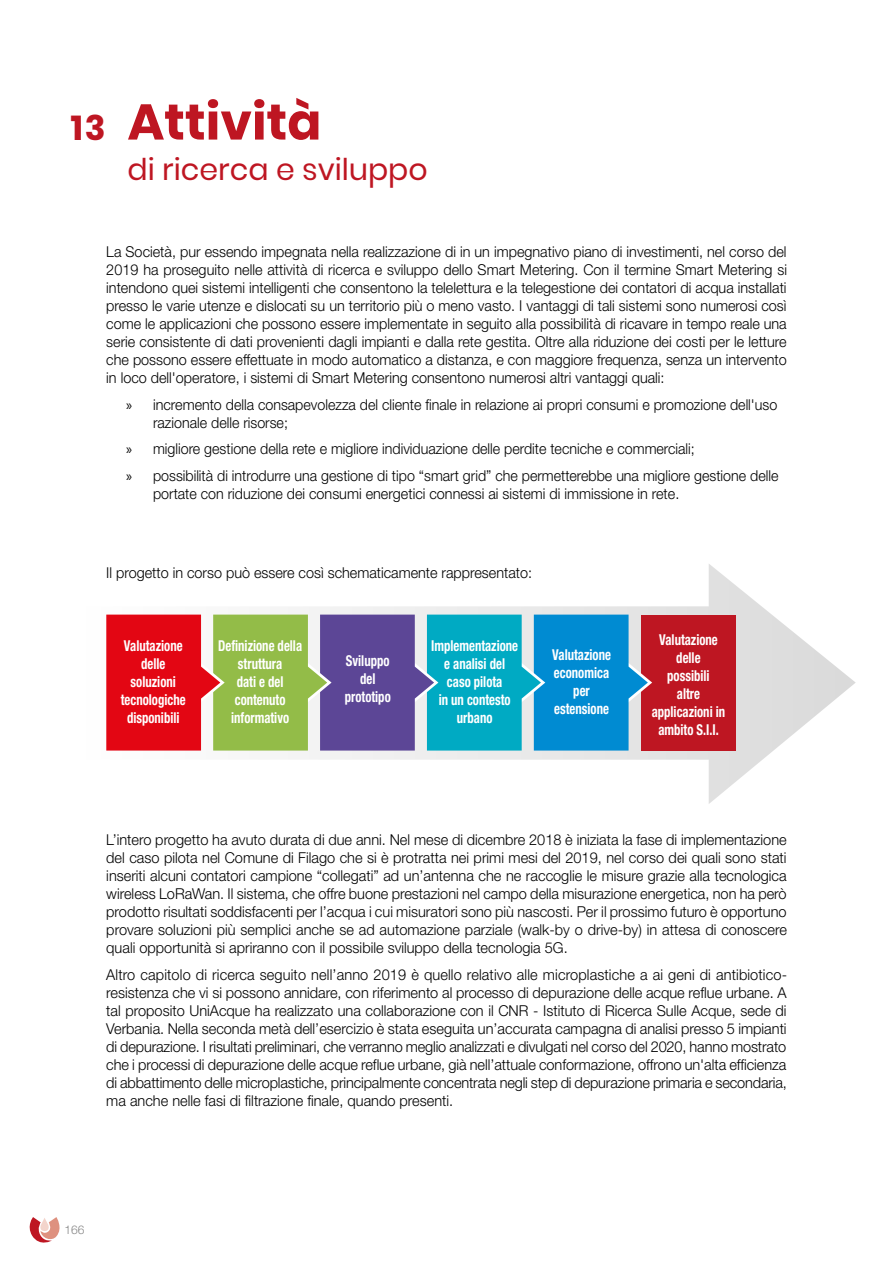
<style>
.page{position:relative;width:893px;height:1263px;background:#fff}
.page>*{position:absolute;margin:0;border:0;box-sizing:border-box;transform-origin:0 0}
.t1{font:700 50.25px "Poppins";color:#be1622}
.t2{font:700 34.5px "Poppins";color:#be1622}
.t3{font:30px "Poppins";color:#be1622}
.t4{font:300 15px/18px "Helvetica Neue LT Std";color:#000;text-align:justify}
.t5{font:300 15px/18px "Helvetica Neue LT Std";color:#000;text-align:justify;scale:.96 1}
.t6{font:700 condensed 15px/18px "Helvetica Neue LT Std";color:#fff;text-align:center;scale:.85 1}
.t7{font:300 15px/26.5px "Helvetica Neue LT Std";color:#000;scale:.95 1}
.t8{font:300 12px "Helvetica Neue LT Std";color:#878787}
.s1{font-family:"Myriad Pro";font-weight:400}
</style>
<div class="page">
<svg style="left:106px;top:564px;width:750px;height:240px"></svg>
<div style="left:641px;top:615px;width:94px;height:135px;background:#be1622"></div>
<svg style="left:106px;top:615px;width:546px;height:135px;background:#6d7e8b"></svg>
<svg style="left:29px;top:1217px;width:31px;height:26px"></svg>
<h2 class="t2" style="left:71px;top:107px;width:36px">13</h2>
<h1 class="t1" style="left:128px;top:93px;width:195px">Attività</h1>
<h3 class="t3" style="left:128px;top:152px;width:302px">di ricerca e sviluppo</h3>
<p class="t5" style="left:106px;top:243px;width:711px">La Società, pur essendo impegnata nella realizzazione di in un impegnativo piano di investimenti, nel corso del 2019 ha proseguito nelle attività di ricerca e sviluppo dello Smart Metering. Con il termine Smart Metering si intendono quei sistemi intelligenti che consentono la telelettura e la telegestione dei contatori di acqua installati presso le varie utenze e dislocati su un territorio più o meno vasto. I vantaggi di tali sistemi sono numerosi così come le applicazioni che possono essere implementate in seguito alla possibilità di ricavare in tempo reale una serie consistente di dati provenienti dagli impianti e dalla rete gestita. Oltre alla riduzione dei costi per le letture che possono essere effettuate in modo automatico a distanza, e con maggiore frequenza, senza un intervento in loco dell'operatore, i sistemi di Smart Metering consentono numerosi altri vantaggi quali:</p>
<p class="t5" style="left:153px;top:395px;width:652px;text-indent:-27px"><span class="s1">»</span> incremento della consapevolezza del cliente finale in relazione ai propri consumi e promozione dell'uso razionale delle risorse;</p>
<p class="t7" style="left:126px;top:435px;width:688px"><span class="s1">»</span> migliore gestione della rete e migliore individuazione delle perdite tecniche e commerciali;<br><span class="s1">»</span> possibilità di introdurre una gestione di tipo “smart grid” che permetterebbe una migliore gestione delle</p>
<p class="t7" style="left:153px;top:480px;width:555px">portate con riduzione dei consumi energetici connessi ai sistemi di immissione in rete.</p>
<p class="t5" style="left:106px;top:564px;width:445px">Il progetto in corso può essere così schematicamente rappresentato:</p>
<p class="t6" style="left:121px;top:637px;width:78px">Valutazione delle soluzioni tecnologiche disponibili</p>
<p class="t6" style="left:218px;top:637px;width:100px">Definizione della struttura<br>dati e del contenuto informativo</p>
<p class="t6" style="left:345px;top:651px;width:56px">Sviluppo del prototipo</p>
<p class="t6" style="left:431px;top:637px;width:104px">Implementazione e analisi del caso pilota<br>in un contesto urbano</p>
<p class="t6" style="left:552px;top:646px;width:71px">Valutazione economica per estensione</p>
<p class="t6" style="left:652px;top:630px;width:88px">Valutazione delle<br>possibili<br>altre applicazioni in ambito S.I.I.</p>
<p class="t4" style="left:106px;top:831px;width:682px">L’intero progetto ha avuto durata di due anni. Nel mese di dicembre 2018 è iniziata la fase di implementazione del caso pilota nel Comune di Filago che si è protratta nei primi mesi del 2019, nel corso dei quali sono stati inseriti alcuni contatori campione “collegati” ad un’antenna che ne raccoglie le misure grazie alla tecnologica wireless LoRaWan. Il sistema, che offre buone prestazioni nel campo della misurazione energetica, non ha però prodotto risultati soddisfacenti per l’acqua i cui misuratori sono più nascosti. Per il prossimo futuro è opportuno provare soluzioni più semplici anche se ad automazione parziale (walk-by o drive-by) in attesa di conoscere quali opportunità si apriranno con il possibile sviluppo della tecnologia 5G.</p>
<p class="t4" style="left:106px;top:965px;width:682px">Altro capitolo di ricerca seguito nell’anno 2019 è quello relativo alle microplastiche a ai geni di antibiotico&shy;resistenza che vi si possono annidare, con riferimento al processo di depurazione delle acque reflue urbane. A tal proposito UniAcque ha realizzato una collaborazione con il CNR - Istituto di Ricerca Sulle Acque, sede di Verbania. Nella seconda metà dell’esercizio è stata eseguita un’accurata campagna di analisi presso 5 impianti di depurazione. I risultati preliminari, che verranno meglio analizzati e divulgati nel corso del 2020, hanno mostrato che i processi di depurazione delle acque reflue urbane, già nell’attuale conformazione, offrono un'alta efficienza di abbattimento delle microplastiche, principalmente concentrata negli step di depurazione primaria e secondaria, ma anche nelle fasi di filtrazione finale, quando presenti.</p>
<p class="t8" style="left:64px;top:1222px;width:22px">166</p>
</div>
